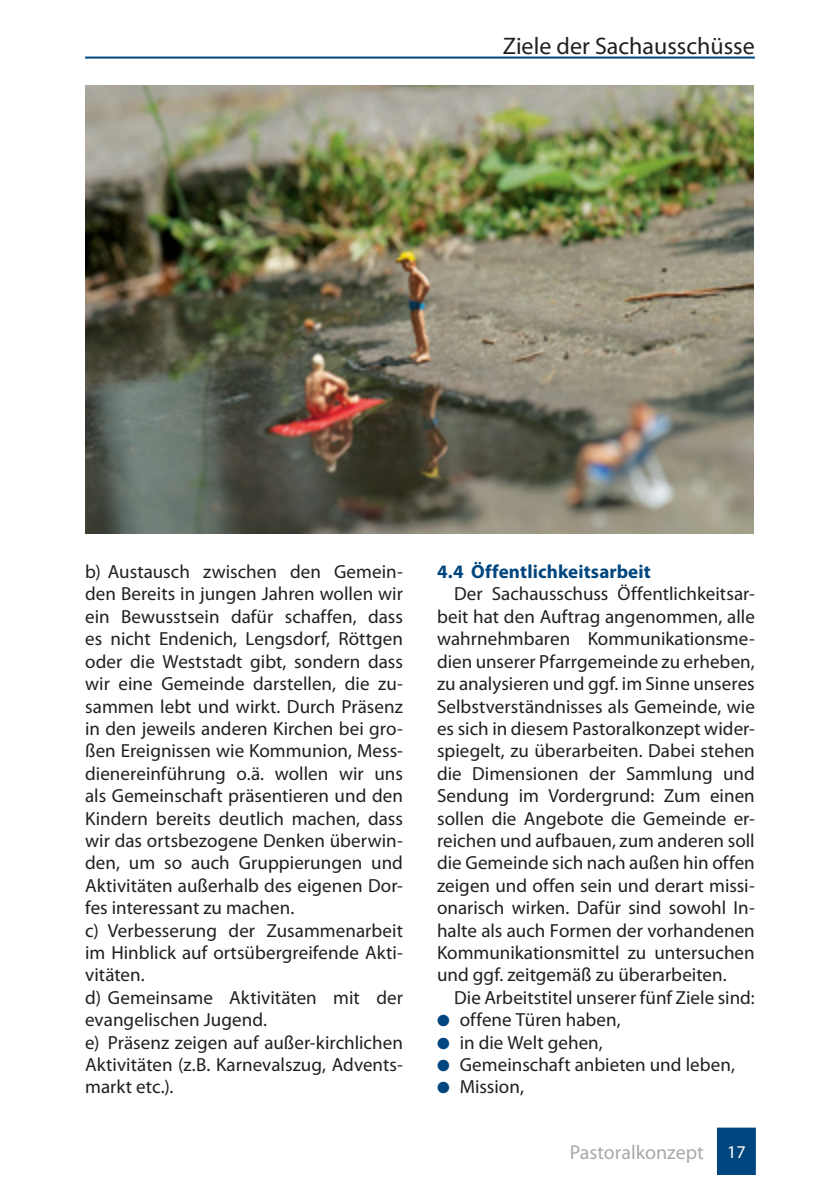
<style>
.page{position:relative;width:840px;height:1191px;background:#fff}
.page>*{position:absolute;margin:0;border:0;box-sizing:border-box;transform-origin:0 0}
.t1{font:24px "Myriad Pro";color:#231f20}
.t2{font:20px "Myriad Pro";color:#a8a9ad}
.t3{font:19px/22.4px "Myriad Pro";letter-spacing:.005em;color:#231f20}
.t4{font:700 19px "Myriad Pro";letter-spacing:.01em;color:#00467e}
.t5{font:18px "Myriad Pro";color:#fff}
.s1{color:#00467e}
</style>
<div class="page">
<hr style="left:85px;top:57px;width:669px;height:2px;background:#00467e">
<div style="left:717px;top:1128px;width:37px;height:46px;background:#00467e"></div>
<div style="left:716px;top:1127px;width:39px;height:48px;border:2px solid #00467e"></div>
<img style="left:85px;top:85px;width:668px;height:448px">
<p class="t1" style="left:502px;top:31px;width:253px">Ziele der Sachausschüsse</p>
<p class="t3" style="left:85px;top:560px;width:319px">b) Austausch zwischen den Gemein&shy;den Bereits in jungen Jahren wollen wir ein Bewusstsein dafür schaffen, dass es nicht Endenich, Lengsdorf, Röttgen oder die Weststadt gibt, sondern dass wir eine Gemeinde darstellen, die zu&shy;sammen lebt und wirkt. Durch Präsenz in den jeweils anderen Kirchen bei gro&shy;ßen Ereignissen wie Kommunion, Mess&shy;dienereinführung o.ä. wollen wir uns als Gemeinschaft präsentieren und den Kindern bereits deutlich machen, dass wir das ortsbezogene Denken überwin&shy;den, um so auch Gruppierungen und Aktivitäten außerhalb des eigenen Dor&shy;fes interessant zu machen.<br>c) Verbesserung der Zusammenarbeit im Hinblick auf ortsübergreifende Akti&shy;vitäten.<br>d) Gemeinsame Aktivitäten mit der evangelischen Jugend.<br>e) Präsenz zeigen auf außer-kirchlichen Aktivitäten (z.B. Karnevalszug, Advents&shy;markt etc.).</p>
<p class="t4" style="left:437px;top:559px;width:215px">4.4 Öffentlichkeitsarbeit</p>
<p class="t3" style="left:437px;top:582px;width:319px;text-align:justify;text-indent:17px">Der Sachausschuss Öffentlichkeitsar&shy;beit hat den Auftrag angenommen, alle wahrnehmbaren Kommunikationsme&shy;dien unserer Pfarrgemeinde zu erheben, zu analysieren und ggf. im Sinne unseres Selbstverständnisses als Gemeinde, wie es sich in diesem Pastoralkonzept wider&shy;spiegelt, zu überarbeiten. Dabei stehen die Dimensionen der Sammlung und Sendung im Vordergrund: Zum einen sollen die Angebote die Gemeinde er&shy;reichen und aufbauen, zum anderen soll die Gemeinde sich nach außen hin offen zeigen und offen sein und derart missi&shy;onarisch wirken. Dafür sind sowohl In&shy;halte als auch Formen der vorhandenen Kommunikationsmittel zu untersuchen und ggf. zeitgemäß zu überarbeiten.</p>
<p class="t3" style="left:454px;top:986px;width:302px">Die Arbeitstitel unserer fünf Ziele sind:</p>
<p class="t3" style="left:437px;top:1008px;width:185px"><span class="s1">●</span> offene Türen haben,</p>
<p class="t3" style="left:437px;top:1030px;width:167px"><span class="s1">●</span> in die Welt gehen,</p>
<p class="t3" style="left:437px;top:1053px;width:299px"><span class="s1">●</span> Gemeinschaft anbieten und leben,</p>
<p class="t3" style="left:437px;top:1075px;width:88px"><span class="s1">●</span> Mission,</p>
<p class="t2" style="left:569px;top:1139px;width:135px">Pastoralkonzept</p>
<p class="t5" style="left:726px;top:1140px;width:20px">17</p>
</div>
